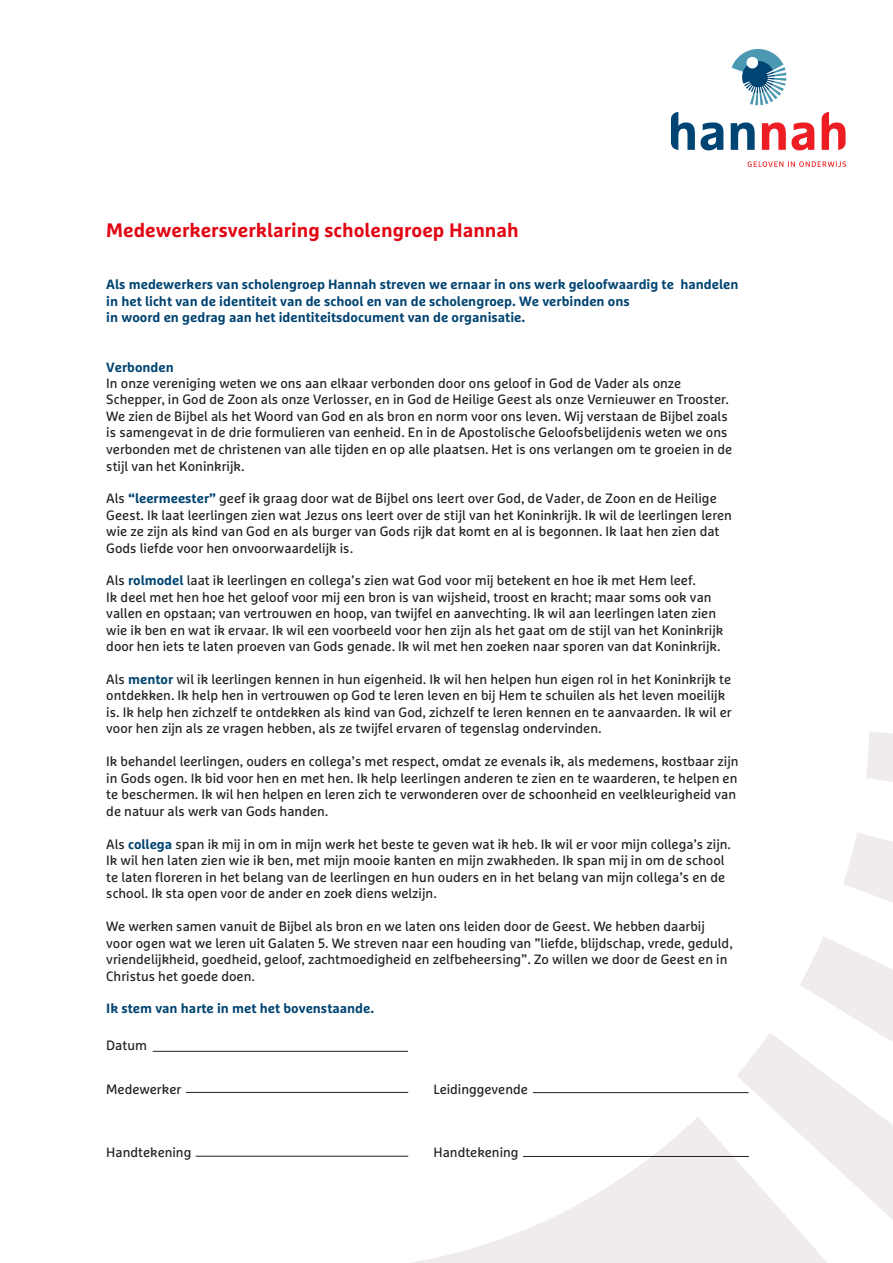
<style>
.page{position:relative;width:893px;height:1263px;background:#fff}
.page>*{position:absolute;margin:0;border:0;box-sizing:border-box;transform-origin:0 0}
.t1{font:700 19.5px "Marselis OT";color:#e20613}
.t2{font:13.5px/16.5px "Marselis OT";color:#231f20}
.t3{font:700 13.5px/16.5px "Marselis OT";color:#004472}
.s1{font-weight:700;color:#004472}
</style>
<div class="page">
<svg style="left:737px;top:937px;width:156px;height:283px"></svg>
<svg style="left:843px;top:832px;width:50px;height:70px"></svg>
<svg style="left:353px;top:1116px;width:486px;height:147px"></svg>
<svg style="left:866px;top:732px;width:27px;height:50px"></svg>
<hr style="left:153px;top:1051px;width:255px;height:1px;background:#231f20">
<hr style="left:186px;top:1092px;width:222px;height:1px;background:#231f20">
<hr style="left:196px;top:1156px;width:212px;height:1px;background:#231f20">
<hr style="left:533px;top:1092px;width:215px;height:1px;background:#231f20">
<hr style="left:523px;top:1156px;width:226px;height:1px;background:#231f20">
<img style="left:671px;top:50px;width:174px;height:117px">
<p class="t1" style="left:106px;top:217px;width:414px">Medewerkersverklaring scholengroep Hannah</p>
<p class="t3" style="left:106px;top:276px;width:634px">Als medewerkers van scholengroep Hannah streven we ernaar in ons werk geloofwaardig te handelen in het licht van de identiteit van de school en van de scholengroep. We verbinden ons<br>in woord en gedrag aan het identiteitsdocument van de organisatie.</p>
<p class="t2" style="left:106px;top:358px;width:627px"><span class="s1">Verbonden<br></span>In onze vereniging weten we ons aan elkaar verbonden door ons geloof in God de Vader als onze Schepper, in God de Zoon als onze Verlosser, en in God de Heilige Geest als onze Vernieuwer en Trooster.<br>We zien de Bijbel als het Woord van God en als bron en norm voor ons leven. Wij verstaan de Bijbel zoals is samengevat in de drie formulieren van eenheid. En in de Apostolische Geloofsbelijdenis weten we ons verbonden met de christenen van alle tijden en op alle plaatsen. Het is ons verlangen om te groeien in de stijl van het Koninkrijk.</p>
<p class="t2" style="left:106px;top:490px;width:627px">Als <span class="s1">“leermeester”</span> geef ik graag door wat de Bijbel ons leert over God, de Vader, de Zoon en de Heilige Geest. Ik laat leerlingen zien wat Jezus ons leert over de stijl van het Koninkrijk. Ik wil de leerlingen leren wie ze zijn als kind van God en als burger van Gods rijk dat komt en al is begonnen. Ik laat hen zien dat Gods liefde voor hen onvoorwaardelijk is.</p>
<p class="t2" style="left:106px;top:572px;width:619px">Als <span class="s1">rolmodel</span> laat ik leerlingen en collega’s zien wat God voor mij betekent en hoe ik met Hem leef.<br>Ik deel met hen hoe het geloof voor mij een bron is van wijsheid, troost en kracht; maar soms ook van vallen en opstaan; van vertrouwen en hoop, van twijfel en aanvechting. Ik wil aan leerlingen laten zien wie ik ben en wat ik ervaar. Ik wil een voorbeeld voor hen zijn als het gaat om de stijl van het Koninkrijk door hen iets te laten proeven van Gods genade. Ik wil met hen zoeken naar sporen van dat Koninkrijk.</p>
<p class="t2" style="left:106px;top:671px;width:627px">Als <span class="s1">mentor</span> wil ik leerlingen kennen in hun eigenheid. Ik wil hen helpen hun eigen rol in het Koninkrijk te ontdekken. Ik help hen in vertrouwen op God te leren leven en bij Hem te schuilen als het leven moeilijk is. Ik help hen zichzelf te ontdekken als kind van God, zichzelf te leren kennen en te aanvaarden. Ik wil er voor hen zijn als ze vragen hebben, als ze twijfel ervaren of tegenslag ondervinden.</p>
<p class="t2" style="left:106px;top:753px;width:634px">Ik behandel leerlingen, ouders en collega’s met respect, omdat ze evenals ik, als medemens, kostbaar zijn in Gods ogen. Ik bid voor hen en met hen. Ik help leerlingen anderen te zien en te waarderen, te helpen en te beschermen. Ik wil hen helpen en leren zich te verwonderen over de schoonheid en veelkleurigheid van de natuur als werk van Gods handen.</p>
<p class="t2" style="left:106px;top:835px;width:626px">Als <span class="s1">collega</span> span ik mij in om in mijn werk het beste te geven wat ik heb. Ik wil er voor mijn collega’s zijn.<br>Ik wil hen laten zien wie ik ben, met mijn mooie kanten en mijn zwakheden. Ik span mij in om de school te laten floreren in het belang van de leerlingen en hun ouders en in het belang van mijn collega’s en de school. Ik sta open voor de ander en zoek diens welzijn.</p>
<p class="t2" style="left:106px;top:918px;width:628px">We werken samen vanuit de Bijbel als bron en we laten ons leiden door de Geest. We hebben daarbij voor ogen wat we leren uit Galaten 5. We streven naar een houding van ”liefde, blijdschap, vrede, geduld, vriendelijkheid, goedheid, geloof, zachtmoedigheid en zelfbeheersing”. Zo willen we door de Geest en in Christus het goede doen.</p>
<p class="t3" style="left:106px;top:1000px;width:269px">Ik stem van harte in met het bovenstaande.</p>
<p class="t2" style="left:106px;top:1037px;width:42px">Datum</p>
<p class="t2" style="left:106px;top:1080px;width:76px">Medewerker</p>
<p class="t2" style="left:433px;top:1080px;width:96px">Leidinggevende</p>
<p class="t2" style="left:106px;top:1143px;width:87px">Handtekening</p>
<p class="t2" style="left:433px;top:1143px;width:87px">Handtekening</p>
</div>
